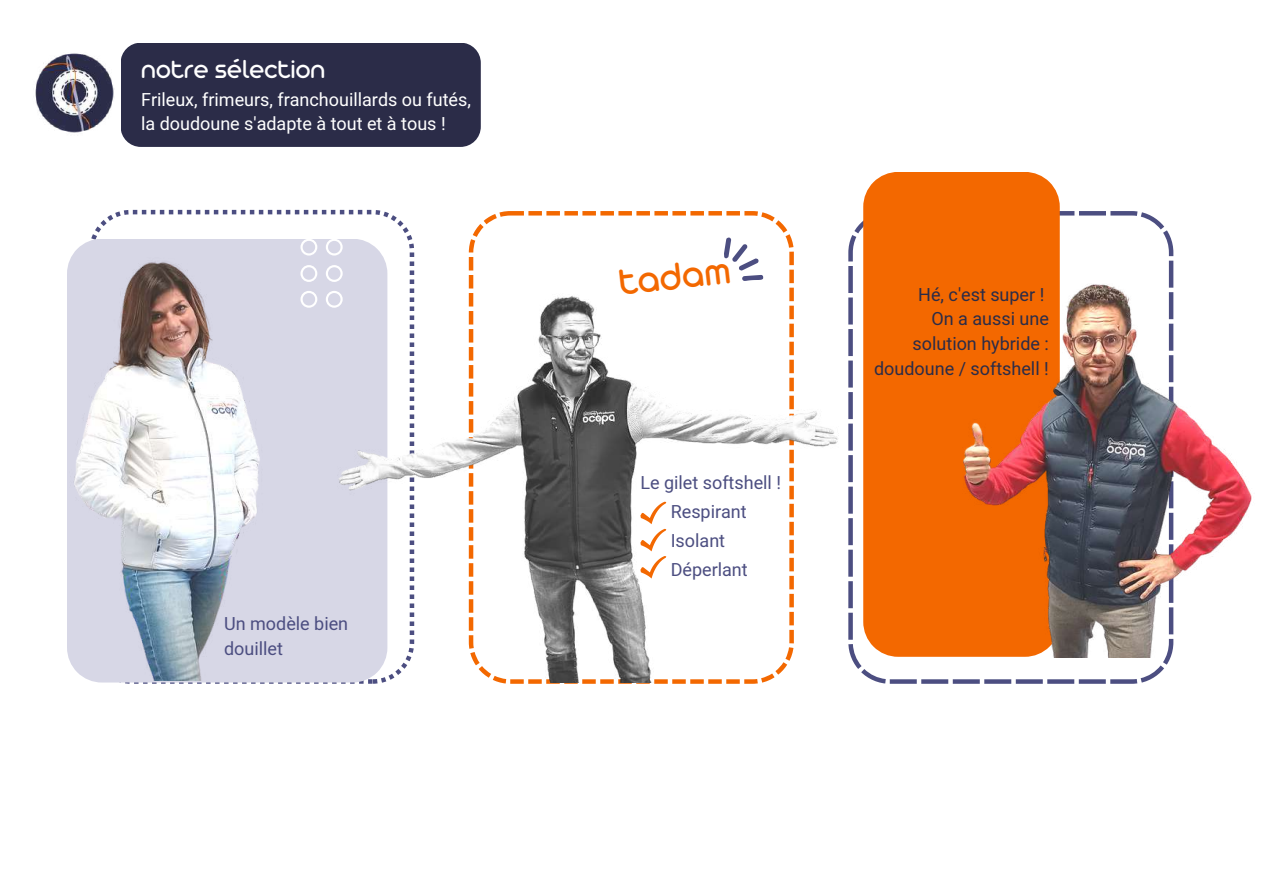
<style>
.page{position:relative;width:1263px;height:894px;background:#fff}
.page>*{position:absolute;margin:0;border:0;box-sizing:border-box;transform-origin:0 0}
.t1{font:41.1px "Arista Pro";color:#f36800}
.t2{font:28.2px "Arista Pro";color:#fff}
.t3{font:18px/24.8px "Heebo";color:#fff}
.t4{font:18px/29px "Heebo";color:#4c4e81}
.t5{font:18px/24.8px "Heebo";color:#2b2c48;text-align:right}
</style>
<div class="page">
<svg style="left:848px;top:211px;width:325px;height:472px"></svg>
<svg style="left:92px;top:210px;width:322px;height:473px"></svg>
<div style="left:121px;top:43px;width:359px;height:104px;background:#2b2c48;border-radius:20px"></div>
<img style="left:35px;top:53px;width:79px;height:80px">
<div style="left:90px;top:238px;width:297px;height:444px;background:#d7d7e6"></div>
<svg style="left:300px;top:291px;width:17px;height:16px"></svg>
<svg style="left:300px;top:265px;width:17px;height:17px"></svg>
<svg style="left:300px;top:238px;width:17px;height:17px"></svg>
<svg style="left:325px;top:265px;width:48px;height:42px"></svg>
<svg style="left:326px;top:238px;width:17px;height:17px"></svg>
<img style="left:67px;top:236px;width:202px;height:444px">
<div style="left:863px;top:172px;width:197px;height:484px;background:#f36800"></div>
<svg style="left:469px;top:211px;width:325px;height:472px"></svg>
<img style="left:957px;top:258px;width:295px;height:399px">
<img style="left:327px;top:284px;width:523px;height:398px">
<svg style="left:640px;top:501px;width:26px;height:77px"></svg>
<svg style="left:723px;top:237px;width:41px;height:44px"></svg>
<h2 class="t2" style="left:141px;top:59px;width:186px">notre sélection</h2>
<p class="t3" style="left:141px;top:87px;width:331px">Frileux, frimeurs, franchouillards ou futés, la doudoune s'adapte à tout et à tous !</p>
<p class="t4" style="left:224px;top:612px;width:126px;line-height:24.8px">Un modèle bien douillet</p>
<h1 class="t1" style="left:617px;top:269px;width:114px;rotate:-7deg">tadam</h1>
<p class="t4" style="left:671px;top:469px;width:112px;text-indent:-30px">Le gilet softshell !<br>Respirant<br>Isolant<br>Déperlant</p>
<p class="t5" style="left:874px;top:282px;width:176px">Hé, c'est super !<br>On a aussi une solution hybride : doudoune / softshell !</p>
</div>
